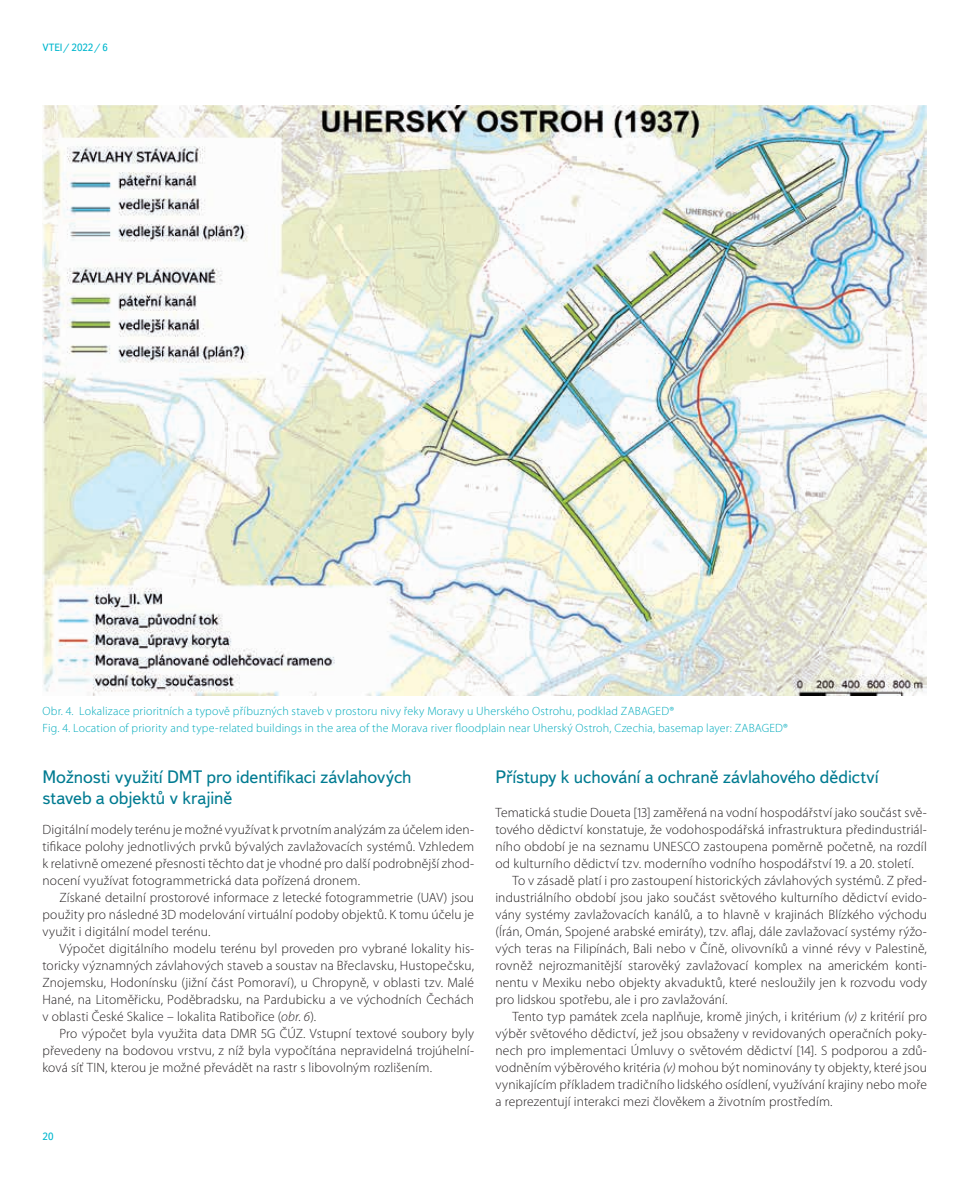
<style>
.page{position:relative;width:978px;height:1191px;background:#fff}
.page>*{position:absolute;margin:0;border:0;box-sizing:border-box;transform-origin:0 0}
.t1{font:18px/21px "Textbook New";letter-spacing:-.01em;color:#007b91}
.t2{font:300 13.5px/17px "Myriad Pro";letter-spacing:.01em;color:#231f20;text-align:justify}
.t3{font:300 12px/17px "Myriad Pro";letter-spacing:.015em;color:#00aabc}
.t4{font:10.5px "Textbook New";color:#00b7ce}
.s1{font-style:italic}
</style>
<div class="page">
<img style="left:43px;top:105px;width:883px;height:591px">
<p class="t4" style="left:43px;top:41px;width:67px">VTEI/ 2022/ 6</p>
<p class="t3" style="left:43px;top:702px;width:747px">Obr. 4. Lokalizace prioritních a typově příbuzných staveb v prostoru nivy řeky Moravy u Uherského Ostrohu, podklad ZABAGED®<br>Fig. 4. Location of priority and type-related buildings in the area of the Morava river floodplain near Uherský Ostroh, Czechia, basemap layer: ZABAGED®</p>
<h1 class="t1" style="left:43px;top:766px;width:371px">Možnosti využití DMT pro identifikaci závlahových staveb a objektů v krajině</h1>
<p class="t2" style="left:43px;top:820px;width:433px">Digitální modely terénu je možné využívat k prvotním analýzám za účelem iden&shy;tifikace polohy jednotlivých prvků bývalých zavlažovacích systémů. Vzhledem k relativně omezené přesnosti těchto dat je vhodné pro další podrobnější zhod&shy;nocení využívat fotogrammetrická data pořízená dronem.</p>
<p class="t2" style="left:43px;top:888px;width:433px;text-indent:17px">Získané detailní prostorové informace z letecké fotogrammetrie (UAV) jsou použity pro následné 3D modelování virtuální podoby objektů. K tomu účelu je využit i digitální model terénu.</p>
<p class="t2" style="left:43px;top:939px;width:433px;text-indent:17px">Výpočet digitálního modelu terénu byl proveden pro vybrané lokality his&shy;toricky významných závlahových staveb a soustav na Břeclavsku, Hustopečsku, Znojemsku, Hodonínsku (jižní část Pomoraví), u Chropyně, v oblasti tzv. Malé Hané, na Litoměřicku, Poděbradsku, na Pardubicku a ve východních Čechách v oblasti České Skalice – lokalita Ratibořice (<span class="s1">obr. 6</span>).</p>
<p class="t2" style="left:43px;top:1024px;width:433px;text-indent:17px">Pro výpočet byla využita data DMR 5G ČÚZ. Vstupní textové soubory byly převedeny na bodovou vrstvu, z níž byla vypočítána nepravidelná trojúhelní&shy;ková síť TIN, kterou je možné převádět na rastr s libovolným rozlišením.</p>
<p class="t4" style="left:43px;top:1130px;width:12px">20</p>
<h1 class="t1" style="left:495px;top:766px;width:385px">Přístupy k uchování a ochraně závlahového dědictví</h1>
<p class="t2" style="left:495px;top:803px;width:433px">Tematická studie Doueta [13] zaměřená na vodní hospodářství jako součást svě-</p>
<p class="t2" style="left:495px;top:820px;width:433px">tového dědictví konstatuje, že vodohospodářská infrastruktura předindustriál-</p>
<p class="t2" style="left:495px;top:837px;width:433px">ního období je na seznamu UNESCO zastoupena poměrně početně, na rozdíl</p>
<p class="t2" style="left:495px;top:854px;width:420px">od kulturního dědictví tzv. moderního vodního hospodářství 19. a 20. století.</p>
<p class="t2" style="left:512px;top:871px;width:416px">To v zásadě platí i pro zastoupení historických závlahových systémů. Z před-</p>
<p class="t2" style="left:495px;top:888px;width:433px">industriálního období jsou jako součást světového kulturního dědictví evido-</p>
<p class="t2" style="left:495px;top:905px;width:433px">vány systémy zavlažovacích kanálů, a to hlavně v krajinách Blízkého východu</p>
<p class="t2" style="left:495px;top:922px;width:433px">(Írán, Omán, Spojené arabské emiráty), tzv. aflaj, dále zavlažovací systémy rýžo-</p>
<p class="t2" style="left:495px;top:939px;width:433px">vých teras na Filipínách, Bali nebo v Číně, olivovníků a vinné révy v Palestině,</p>
<p class="t2" style="left:495px;top:956px;width:433px">rovněž nejrozmanitější starověký zavlažovací komplex na americkém konti-</p>
<p class="t2" style="left:495px;top:973px;width:433px">nentu v Mexiku nebo objekty akvaduktů, které nesloužily jen k rozvodu vody</p>
<p class="t2" style="left:495px;top:990px;width:234px">pro lidskou spotřebu, ale i pro zavlažování.</p>
<p class="t2" style="left:512px;top:1007px;width:416px">Tento typ památek zcela naplňuje, kromě jiných, i kritérium <span class="s1">(v)</span> z kritérií pro</p>
<p class="t2" style="left:495px;top:1024px;width:433px">výběr světového dědictví, jež jsou obsaženy v revidovaných operačních poky-</p>
<p class="t2" style="left:495px;top:1041px;width:433px">nech pro implementaci Úmluvy o světovém dědictví [14]. S podporou a zdů-</p>
<p class="t2" style="left:495px;top:1058px;width:433px">vodněním výběrového kritéria <span class="s1">(v)</span> mohou být nominovány ty objekty, které jsou</p>
<p class="t2" style="left:495px;top:1075px;width:433px">vynikajícím příkladem tradičního lidského osídlení, využívání krajiny nebo moře</p>
<p class="t2" style="left:495px;top:1092px;width:339px">a reprezentují interakci mezi člověkem a životním prostředím.</p>
</div>
